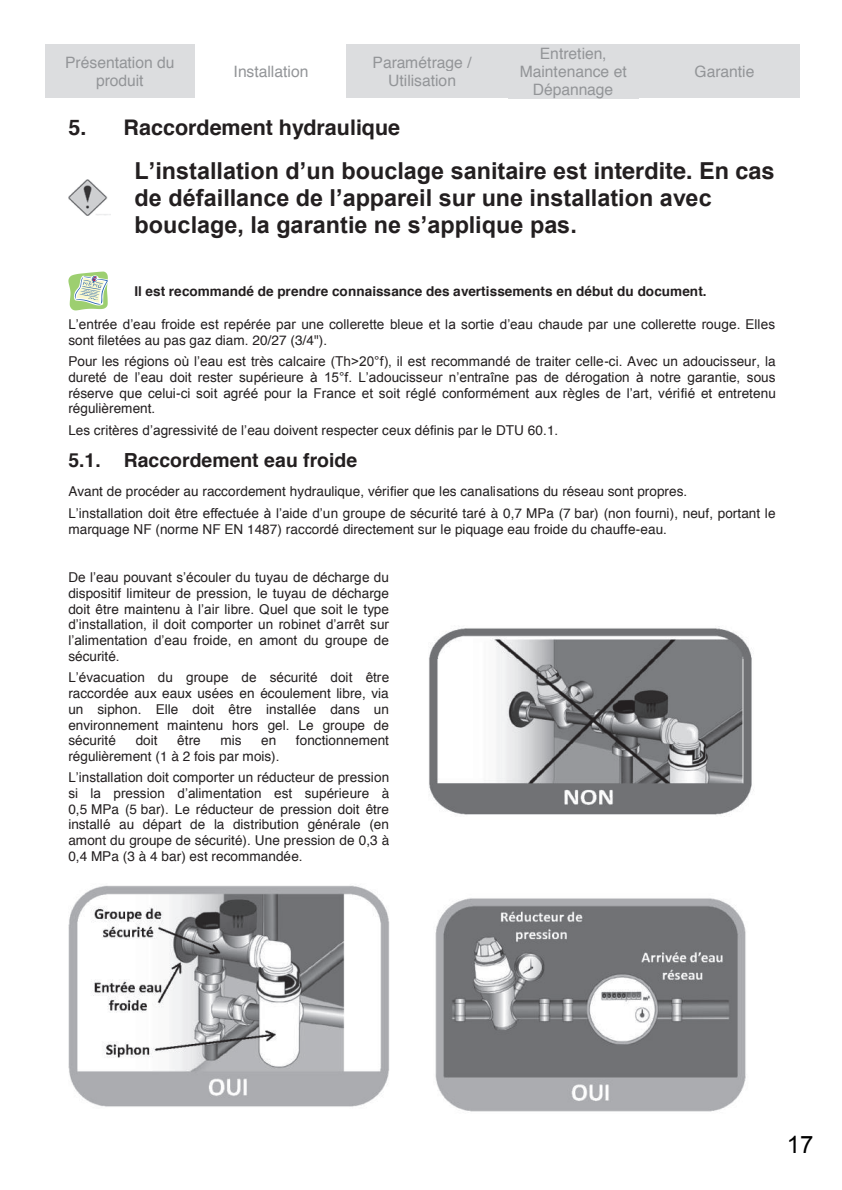
<style>
.page{position:relative;width:842px;height:1190px;background:#fff}
.page>*{position:absolute;margin:0;border:0;box-sizing:border-box;transform-origin:0 0}
.t1{font:24px "Arial";color:#000}
.t2{font:700 23.4px/26.8px "Arial";color:#231f20}
.t3{font:700 21.6px "Helvetica";color:#231f20}
.t4{font:700 19.4px "Helvetica";color:#231f20}
.t5{font:15.6px/18px "Helvetica";letter-spacing:-.005em;color:#939598;text-align:center}
.t6{font:13.6px/15.6px "Helvetica";color:#231f20}
.t7{font:13.6px/15.6px "Arial";color:#231f20;text-align:justify}
.t8{font:700 13.6px "Helvetica";letter-spacing:.005em;color:#231f20}
.s1{font-family:"Helvetica"}
.s2{font-family:"Arial"}
</style>
<div class="page">
<div style="left:45px;top:44px;width:150px;height:54px;background:#dcdddf"></div>
<div style="left:346px;top:44px;width:151px;height:54px;background:#dcdddf"></div>
<div style="left:497px;top:44px;width:151px;height:54px;background:#dcdddf"></div>
<div style="left:648px;top:44px;width:151px;height:54px;background:#dcdddf"></div>
<img style="left:429px;top:626px;width:323px;height:189px">
<img style="left:68px;top:885px;width:322px;height:222px">
<img style="left:435px;top:898px;width:311px;height:214px">
<img style="left:69px;top:179px;width:42px;height:37px">
<svg style="left:68px;top:271px;width:40px;height:39px"></svg>
<p class="t5" style="left:65px;top:54px;width:111px">Présentation du produit</p>
<p class="t5" style="left:233px;top:63px;width:76px">Installation</p>
<p class="t5" style="left:372px;top:54px;width:100px">Paramétrage /<br>Utilisation</p>
<p class="t5" style="left:520px;top:46px;width:108px">Entretien,<br>Maintenance et<br>Dépannage</p>
<p class="t5" style="left:694px;top:63px;width:61px">Garantie</p>
<h3 class="t3" style="left:68px;top:119px;width:333px">5. Raccordement hydraulique</h3>
<h2 class="t2" style="left:135px;top:158px;width:641px">L’installation d’un bouclage sanitaire est <span class="s1">interdite. En cas </span>de défaillance de l’appareil sur une installation avec bouclage, la garantie ne s’applique pas.</h2>
<p class="t8" style="left:134px;top:285px;width:573px">Il est recommandé de prendre connaissance des avertissements en début du document.</p>
<p class="t7" style="left:68px;top:316px;width:708px">L’entrée d’eau froide est repérée par une collerette bleue et la sortie d’eau chaude par une collerette rouge. Elles</p>
<p class="t6" style="left:68px;top:333px;width:260px">sont filetées au pas gaz diam. 20/27 (3/4").</p>
<p class="t7" style="left:68px;top:354px;width:708px">Pour les régions où l’eau est très calcaire (Th&gt;20°f), il est recommandé de traiter celle<span class="s1">-ci. Avec un adoucisseur, la </span>dureté de l’eau doit rester supérieure à 15°f. L’adoucisseur n’entraîne pas de dérogation à notre garantie, sous <span class="s1">réserve que celui-</span>ci soit agréé pour la France et soit réglé conformément aux règles de l’art, véri<span class="s1">fié et entretenu</span></p>
<p class="t6" style="left:68px;top:399px;width:491px;line-height:21.6px">régulièrement.<br><span class="s2">Les critères d’agressivité de l’eau</span> doivent respecter ceux définis par le DTU 60.1.</p>
<h3 class="t4" style="left:68px;top:452px;width:290px">5.1. Raccordement eau froide</h3>
<p class="t6" style="left:68px;top:482px;width:708px;line-height:21.6px">Avant de procéder au raccordement hydraulique, vérifier que les canalisations du réseau sont propres.<br><span class="s2">L’installation doit être effectuée à l’aide d’un group</span>e de sécurité taré à 0,7 MPa (7 bar) (non fourni), neuf, portant le</p>
<p class="t6" style="left:68px;top:522px;width:600px">marquage NF (norme NF EN 1487) raccordé directement sur le piquage eau froide du chauffe-eau.</p>
<p class="t7" style="left:68px;top:570px;width:322px">De l’eau pouvant s’écouler du tuyau de décharge du</p>
<p class="t6" style="left:68px;top:586px;width:322px">dispositif limiteur de pression, le tuyau de décharge</p>
<p class="t7" style="left:68px;top:601px;width:322px"><span class="s1">doit être maintenu à</span> l’air libre. Quel que soit le type d’installation, il doit comporter un robinet d’arrêt sur l’alimentation d’eau froide, en amont du groupe de</p>
<p class="t6" style="left:68px;top:649px;width:53px">sécurité.</p>
<p class="t7" style="left:68px;top:670px;width:322px">L’évacuation du groupe de sécurité doit être</p>
<p class="t6" style="left:68px;top:686px;width:322px;text-align:justify">raccordée aux eaux usées en écoulement libre, via un siphon. Elle doit être installée dans un environnement maintenu hors gel. Le groupe de sécurité</p>
<p class="t6" style="left:136px;top:733px;width:23px">doit</p>
<p class="t6" style="left:177px;top:733px;width:25px">être</p>
<p class="t6" style="left:220px;top:733px;width:23px">mis</p>
<p class="t6" style="left:261px;top:733px;width:17px">en</p>
<p class="t6" style="left:296px;top:733px;width:94px">fonctionnement</p>
<p class="t6" style="left:68px;top:749px;width:213px">régulièrement (1 à 2 fois par mois).</p>
<p class="t7" style="left:68px;top:769px;width:322px">L’installation doit comporter un réducteur de pression si la pression d’alimentation est supérie<span class="s1">ure à</span></p>
<p class="t6" style="left:68px;top:802px;width:322px;text-align:justify">0,5 MPa (5 bar). Le réducteur de pression doit être installé au départ de la distribution générale (en amont du groupe de sécurité). Une pression de 0,3 à 0,4 MPa (3 à 4 bar) est recommandée.</p>
<h1 class="t1" style="left:786px;top:1131px;width:28px">17</h1>
</div>
